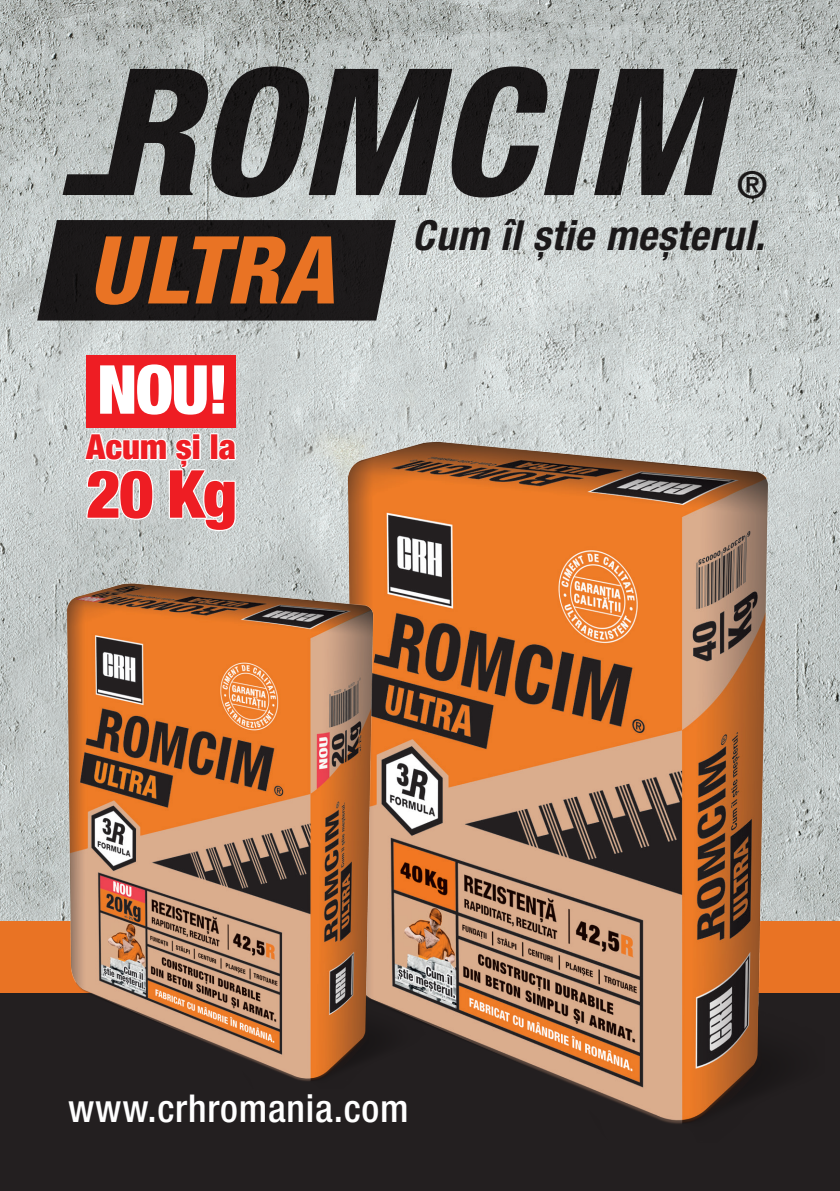
<style>
.page{position:relative;width:840px;height:1191px;background:#fff}
.page>*{position:absolute;margin:0;border:0;box-sizing:border-box;transform-origin:0 0}
.t1{font:italic 800 condensed 176.6px "Helvetica Neue LT Pro";letter-spacing:.005em;color:#231f20}
.t2{font:italic 800 condensed 93.8px "Helvetica Neue LT Pro";color:#e97324}
.t3{font:900 condensed 67.6px "Helvetica Neue LT Pro";color:#fff}
.t4{font:900 condensed 66.2px "Helvetica Neue LT Pro";color:#ee1d23}
.t5{font:italic 700 condensed 41.4px "Helvetica Neue LT Pro";letter-spacing:.015em;color:#231f20}
.t6{font:500 condensed 38.4px "Helvetica Neue LT Pro";letter-spacing:.02em;color:#fff}
.t7{font:700 37px "Helvetica Neue LT Pro";color:#231f20}
.t8{font:900 condensed 34.6px "Helvetica Neue LT Pro";color:#ee1d23}
</style>
<div class="page">
<img style="left:0;top:0;width:839px;height:921px">
<svg style="left:62px;top:174px;width:56px;height:21px"></svg>
<svg style="left:37px;top:220px;width:359px;height:100px;background:#242323"></svg>
<div style="left:0;top:950px;width:839px;height:241px;background:#231f20"></div>
<div style="left:0;top:921px;width:839px;height:71px;background:#e97324"></div>
<img style="left:337px;top:430px;width:486px;height:694px">
<img style="left:60px;top:575px;width:378px;height:513px">
<div style="left:86px;top:355px;width:150px;height:73px;background:#ee1d23"></div>
<svg style="left:83px;top:410px;width:155px;height:122px"></svg>
<h1 class="t1" style="left:95px;top:23px;width:628px">ROMCIM</h1>
<p class="t7" style="left:737px;top:162px;width:31px">®</p>
<p class="t2" style="left:88px;top:212px;width:247px">ULTRA</p>
<p class="t3" style="left:97px;top:348px;width:133px">NOU!</p>
<p class="t8" style="left:86px;top:425px;width:151px">Acum și la</p>
<p class="t4" style="left:86px;top:453px;width:152px">20 Kg</p>
<p class="t5" style="left:412px;top:211px;width:353px">Cum îl știe meșterul.</p>
<p class="t6" style="left:68px;top:1085px;width:342px">www.crhromania.com</p>
</div>
